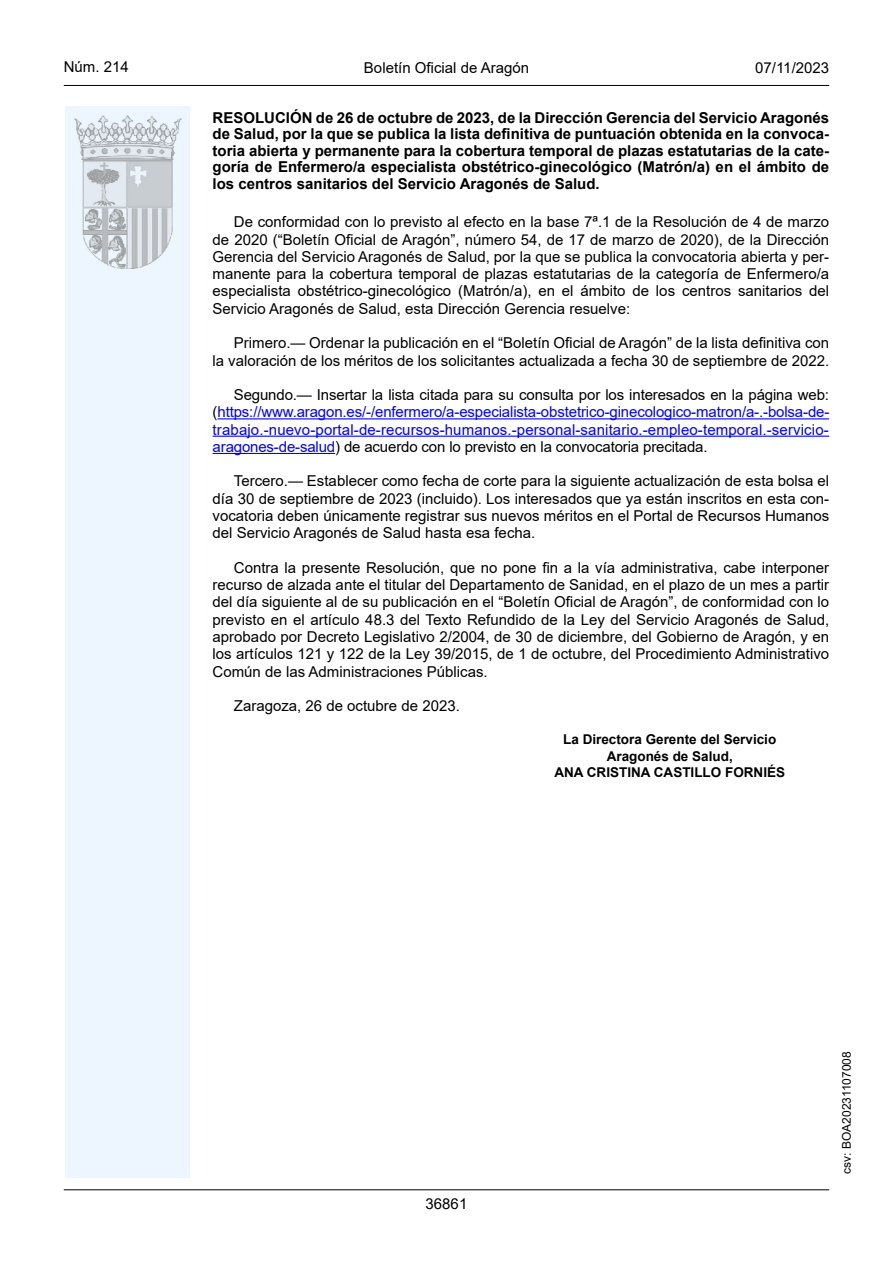
<style>
.page{position:relative;width:893px;height:1263px;background:#fff}
.page>*{position:absolute;margin:0;border:0;box-sizing:border-box;transform-origin:0 0}
.inicio_de_parrafo{font:15px/17.2px "Arial";color:#000;text-align:justify}
.Titulo_text{font:15px/16.5px "Arial Bold MT2";color:#000;text-align:justify}
.inicio_de_parrafo-2{font:15px/17.2px "Arial";letter-spacing:-.01em;color:#0000fa;text-align:justify}
.estilo_head-c{font:15px "Arial";color:#000}
.estilo_head-d{font:15px "Arial MT2";color:#000}
.estilo_head-i{font:15px "Arial MT2";color:#000}
.numero_pagina{font:15px "Arial MT2";color:#000}
.firma_der{font:13.5px "Arial Bold MT2";color:#000}
.estilo_head-i-2{font:12px "Arial MT2";color:#000}
.s1{font-family:"Arial";font-weight:700}
.s2{color:#000}
</style>
<div class="page">
<div style="left:65px;top:106px;width:125px;height:1072px;background:#edf6fe"></div>
<img style="left:75px;top:115px;width:106px;height:153px">
<hr style="left:64px;top:85px;width:765px;height:1px;background:#000">
<hr style="left:64px;top:1189px;width:765px;height:1px;background:#000">
<hr style="left:217px;top:418px;width:612px;height:1px;background:#0000fa">
<hr style="left:213px;top:436px;width:616px;height:1px;background:#0000fa">
<hr style="left:213px;top:453px;width:122px;height:1px;background:#0000fa">
<p class="estilo_head-i" style="left:64px;top:57px;width:67px">Núm. 214</p>
<p class="estilo_head-c" style="left:364px;top:57px;width:167px">Boletín Oficial de Aragón</p>
<p class="estilo_head-d" style="left:755px;top:57px;width:75px">07/11/2023</p>
<p class="Titulo_text" style="left:213px;top:110px;width:618px">RESOLUCIÓN de 26 de octubre de 2023, de la Dirección Gerencia del Servicio Aragonés <span class="s1">de Salud, por la que se publica la lista definitiva de puntuación obtenida en la convoca&shy;</span>toria abierta y permanente para la cobertura temporal de plazas estatutarias de la cate&shy;goría de Enfermero/a especialista obstétrico-ginecológico (Matrón/a) en el ámbito de los centros sanitarios del Servicio Aragonés de Salud.</p>
<p class="inicio_de_parrafo" style="left:213px;top:213px;width:618px;text-indent:21px">De conformidad con lo previsto al efecto en la base 7ª.1 de la Resolución de 4 de marzo de 2020 (“Boletín Oficial de Aragón”, número 54, de 17 de marzo de 2020), de la Dirección Gerencia del Servicio Aragonés de Salud, por la que se publica la convocatoria abierta y per&shy;manente para la cobertura temporal de plazas estatutarias de la categoría de Enfermero/a especialista obstétrico-ginecológico (Matrón/a), en el ámbito de los centros sanitarios del Servicio Aragonés de Salud, esta Dirección Gerencia resuelve:</p>
<p class="inicio_de_parrafo" style="left:213px;top:334px;width:618px;text-align:right">Primero.— Ordenar la publicación en el “Boletín Oficial de Aragón” de la lista definitiva con<br>la valoración de los méritos de los solicitantes actualizada a fecha 30 de septiembre de 2022.</p>
<p class="inicio_de_parrafo-2" style="left:213px;top:386px;width:618px;text-indent:21px"><span class="s2">Segundo.— Insertar la lista citada para su consulta por los interesados en la página web: (</span>https://www.aragon.es/-/enfermero/a-especialista-obstetrico-ginecologico-matron/a-.-bolsa-de&shy;trabajo.-nuevo-portal-de-recursos-humanos.-personal-sanitario.-empleo-temporal.-servicio&shy;aragones-de-salud<span class="s2">) de acuerdo con lo previsto en la convocatoria precitada.</span></p>
<p class="inicio_de_parrafo" style="left:213px;top:472px;width:618px;text-indent:21px">Tercero.— Establecer como fecha de corte para la siguiente actualización de esta bolsa el día 30 de septiembre de 2023 (incluido). Los interesados que ya están inscritos en esta con&shy;vocatoria deben únicamente registrar sus nuevos méritos en el Portal de Recursos Humanos del Servicio Aragonés de Salud hasta esa fecha.</p>
<p class="inicio_de_parrafo" style="left:213px;top:559px;width:618px;text-indent:21px">Contra la presente Resolución, que no pone fin a la vía administrativa, cabe interponer recurso de alzada ante el titular del Departamento de Sanidad, en el plazo de un mes a partir del día siguiente al de su publicación en el “Boletín Oficial de Aragón”, de conformidad con lo previsto en el artículo 48.3 del Texto Refundido de la Ley del Servicio Aragonés de Salud, aprobado por Decreto Legislativo 2/2004, de 30 de diciembre, del Gobierno de Aragón, y en los artículos 121 y 122 de la Ley 39/2015, de 1 de octubre, del Procedimiento Administrativo Común de las Administraciones Públicas.</p>
<p class="inicio_de_parrafo" style="left:234px;top:697px;width:227px">Zaragoza, 26 de octubre de 2023.</p>
<p class="firma_der" style="left:563px;top:730px;width:215px">La Directora Gerente del Servicio</p>
<p class="firma_der" style="left:607px;top:746px;width:128px">Aragonés de Salud,</p>
<p class="firma_der" style="left:554px;top:763px;width:232px">ANA CRISTINA CASTILLO FORNIÉS</p>
<p class="numero_pagina" style="left:426px;top:1193px;width:43px">36861</p>
<p class="estilo_head-i-2" style="left:838px;top:1174px;width:124px;rotate:-90deg">csv: BOA20231107008</p>
</div>
